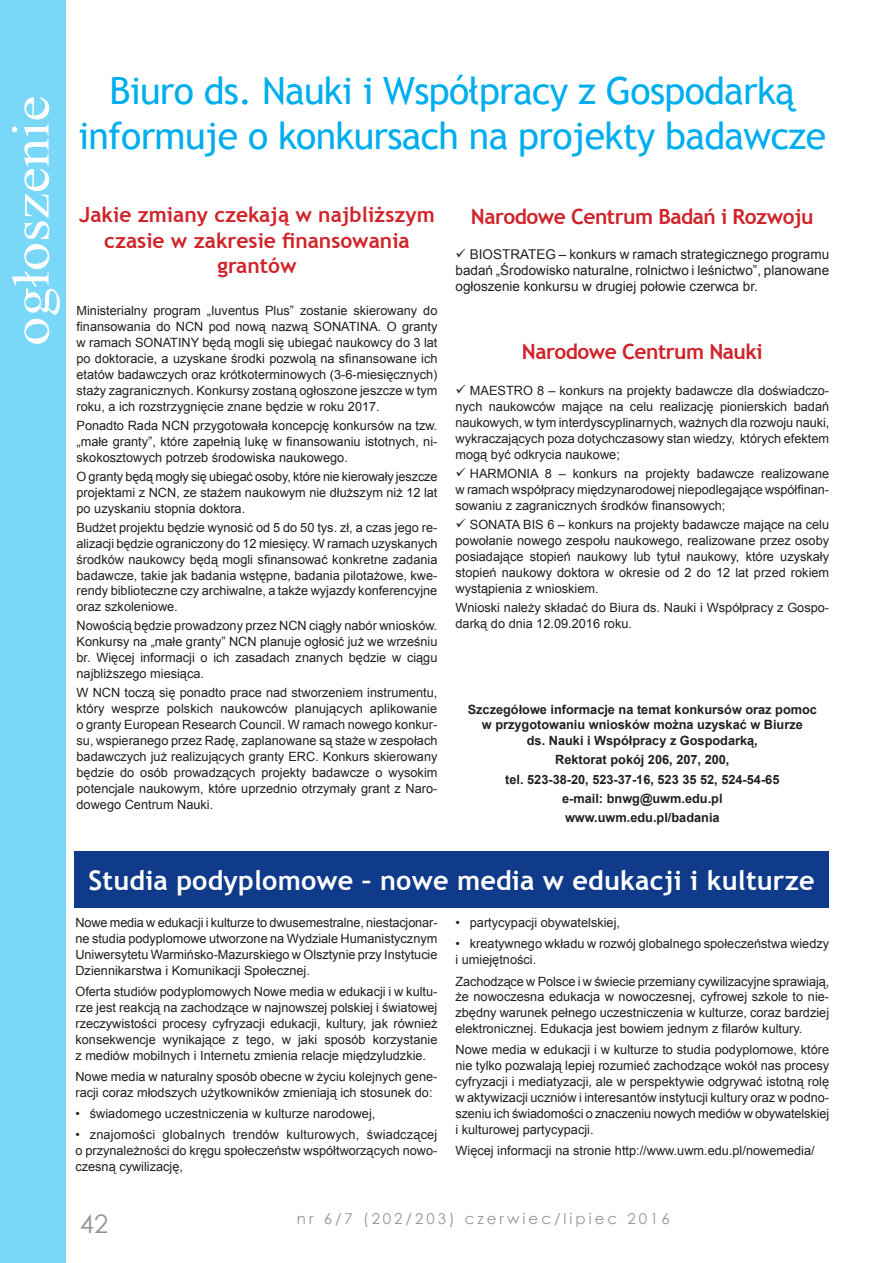
<style>
.page{position:relative;width:893px;height:1263px;background:#fff}
.page>*{position:absolute;margin:0;border:0;box-sizing:border-box;transform-origin:0 0}
.t1{font:52.65px "Times New Roman";color:#fff;scale:1.11 1}
.t2{font:37.5px/45px "Trebuchet MS";letter-spacing:-.02em;color:#00aeef;text-align:center}
.t3{font:700 27px "Trebuchet MS";letter-spacing:.005em;color:#fff}
.t4{font:25.5px "Century Gothic";color:#939598}
.t5{font:700 21px/25.2px "Trebuchet MS";color:#d1232a;text-align:center}
.t6{font:700 21px "Trebuchet MS";letter-spacing:-.025em;color:#d1232a}
.t7{font:15px "Century Gothic";letter-spacing:.2em;color:#939598}
.t8{font:13.5px/15.9px "Arial";color:#231f20;text-align:justify}
.t9{font:12.75px/15.9px "Arial";color:#231f20;text-align:justify}
.t10{font:700 12.75px/19.2px "Arial";color:#231f20;text-align:center}
</style>
<div class="page">
<div style="left:0;top:0;width:66px;height:1263px;background:#79d7f7"></div>
<div style="left:74px;top:851px;width:755px;height:57px;background:#103b8a"></div>
<h1 class="t1" style="left:-4px;top:346px;width:227px;rotate:-90deg">ogłoszenie</h1>
<h2 class="t2" style="left:78px;top:69px;width:749px">Biuro ds. Nauki i Współpracy z Gospodarką informuje o konkursach na projekty badawcze</h2>
<h3 class="t5" style="left:79px;top:202px;width:357px">Jakie zmiany czekają w najbliższym czasie w zakresie finansowania grantów</h3>
<p class="t9" style="left:77px;top:303px;width:362px">Ministerialny program „Iuventus Plus” zostanie skierowany do finansowania do NCN pod nową nazwą SONATINA. O granty w ramach SONATINY będą mogli się ubiegać naukowcy do 3 lat po doktoracie, a uzyskane środki pozwolą na sfinansowane ich etatów badawczych oraz krótkoterminowych (3-6-miesięcznych) staży zagranicznych. Konkursy zostaną ogłoszone jeszcze w tym roku, a ich rozstrzygnięcie znane będzie w roku 2017.</p>
<p class="t9" style="left:77px;top:418px;width:362px">Ponadto Rada NCN przygotowała koncepcję konkursów na tzw. „małe granty”, które zapełnią lukę w finansowaniu istotnych, ni&shy;skokosztowych potrzeb środowiska naukowego.</p>
<p class="t9" style="left:77px;top:469px;width:363px">O granty będą mogły się ubiegać osoby, które nie kierowały jeszcze projektami z NCN, ze stażem naukowym nie dłuższym niż 12 lat po uzyskaniu stopnia doktora.</p>
<p class="t9" style="left:77px;top:519px;width:362px">Budżet projektu będzie wynosić od 5 do 50 tys. zł, a czas jego re&shy;alizacji będzie ograniczony do 12 miesięcy. W ramach uzyskanych środków naukowcy będą mogli sfinansować konkretne zadania badawcze, takie jak badania wstępne, badania pilotażowe, kwe&shy;rendy biblioteczne czy archiwalne, a także wyjazdy konferencyjne oraz szkoleniowe.</p>
<p class="t9" style="left:77px;top:618px;width:362px">Nowością będzie prowadzony przez NCN ciągły nabór wniosków.<br>Konkursy na „małe granty” NCN planuje ogłosić już we wrześniu br. Więcej informacji o ich zasadach znanych będzie w ciągu najbliższego miesiąca.</p>
<p class="t9" style="left:77px;top:685px;width:362px">W NCN toczą się ponadto prace nad stworzeniem instrumentu, który wesprze polskich naukowców planujących aplikowanie o granty European Research Council. W ramach nowego konkur&shy;su, wspieranego przez Radę, zaplanowane są staże w zespołach badawczych już realizujących granty ERC. Konkurs skierowany będzie do osób prowadzących projekty badawcze o wysokim potencjale naukowym, które uprzednio otrzymały grant z Naro&shy;dowego Centrum Nauki.</p>
<h3 class="t6" style="left:471px;top:203px;width:344px">Narodowe Centrum Badań i Rozwoju</h3>
<p class="t8" style="left:455px;top:247px;width:375px">✓ BIOSTRATEG – konkurs w ramach strategicznego programu badań „Środowisko naturalne, rolnictwo i leśnictwo”, planowane ogłoszenie konkursu w drugiej połowie czerwca br.</p>
<h3 class="t6" style="left:522px;top:338px;width:242px">Narodowe Centrum Nauki</h3>
<p class="t9" style="left:455px;top:383px;width:375px">✓ MAESTRO 8 – konkurs na projekty badawcze dla doświadczo&shy;nych naukowców mające na celu realizację pionierskich badań naukowych, w tym interdyscyplinarnych, ważnych dla rozwoju nauki, wykraczających poza dotychczasowy stan wiedzy, których efektem mogą być odkrycia naukowe;</p>
<p class="t9" style="left:455px;top:466px;width:375px">✓ HARMONIA 8 – konkurs na projekty badawcze realizowane w ramach współpracy międzynarodowej niepodlegające współfinan&shy;sowaniu z zagranicznych środków finansowych;</p>
<p class="t9" style="left:455px;top:517px;width:375px">✓ SONATA BIS 6 – konkurs na projekty badawcze mające na celu powołanie nowego zespołu naukowego, realizowane przez osoby posiadające stopień naukowy lub tytuł naukowy, które uzyskały stopień naukowy doktora w okresie od 2 do 12 lat przed rokiem wystąpienia z wnioskiem.</p>
<p class="t9" style="left:455px;top:599px;width:375px">Wnioski należy składać do Biura ds. Nauki i Współpracy z Gospo&shy;darką do dnia 12.09.2016 roku.</p>
<p class="t10" style="left:468px;top:701px;width:351px;line-height:15.9px">Szczegółowe informacje na temat konkursów oraz pomoc w przygotowaniu wniosków można uzyskać w Biurze<br>ds. Nauki i Współpracy z Gospodarką,</p>
<p class="t10" style="left:505px;top:751px;width:276px">Rektorat pokój 206, 207, 200,<br>tel. 523-38-20, 523-37-16, 523 35 52, 524-54-65 e-mail: bnwg@uwm.edu.pl www.uwm.edu.pl/badania</p>
<h3 class="t3" style="left:89px;top:863px;width:727px">Studia podyplomowe – nowe media w edukacji i kulturze</h3>
<p class="t9" style="left:75px;top:915px;width:364px">Nowe media w edukacji i kulturze to dwusemestralne, niestacjonar&shy;ne studia podyplomowe utworzone na Wydziale Humanistycznym Uniwersytetu Warmińsko-Mazurskiego w Olsztynie przy Instytucie Dziennikarstwa i Komunikacji Społecznej.</p>
<p class="t9" style="left:75px;top:984px;width:364px">Oferta studiów podyplomowych Nowe media w edukacji i w kultu&shy;rze jest reakcją na zachodzące w najnowszej polskiej i światowej rzeczywistości procesy cyfryzacji edukacji, kultury, jak również konsekwencje wynikające z tego, w jaki sposób korzystanie z mediów mobilnych i Internetu zmienia relacje międzyludzkie.</p>
<p class="t9" style="left:75px;top:1069px;width:364px">Nowe media w naturalny sposób obecne w życiu kolejnych gene&shy;racji coraz młodszych użytkowników zmieniają ich stosunek do:</p>
<p class="t9" style="left:75px;top:1106px;width:301px">• świadomego uczestniczenia w kulturze narodowej,</p>
<p class="t9" style="left:75px;top:1127px;width:364px">• znajomości globalnych trendów kulturowych, świadczącej o przynależności do kręgu społeczeństw współtworzących nowo&shy;czesną cywilizację,</p>
<p class="t9" style="left:455px;top:915px;width:166px">• partycypacji obywatelskiej,</p>
<p class="t9" style="left:455px;top:936px;width:375px">• kreatywnego wkładu w rozwój globalnego społeczeństwa wiedzy i umiejętności.</p>
<p class="t9" style="left:455px;top:973px;width:375px">Zachodzące w Polsce i w świecie przemiany cywilizacyjne sprawiają, że nowoczesna edukacja w nowoczesnej, cyfrowej szkole to nie&shy;zbędny warunek pełnego uczestniczenia w kulturze, coraz bardziej elektronicznej. Edukacja jest bowiem jednym z filarów kultury.</p>
<p class="t9" style="left:455px;top:1042px;width:375px">Nowe media w edukacji i w kulturze to studia podyplomowe, które nie tylko pozwalają lepiej rozumieć zachodzące wokół nas procesy cyfryzacji i mediatyzacji, ale w perspektywie odgrywać istotną rolę w aktywizacji uczniów i interesantów instytucji kultury oraz w podno&shy;szeniu ich świadomości o znaczeniu nowych mediów w obywatelskiej i kulturowej partycypacji.</p>
<p class="t9" style="left:455px;top:1143px;width:361px">Więcej informacji na stronie http://www.uwm.edu.pl/nowemedia/</p>
<h3 class="t4" style="left:80px;top:1206px;width:30px">42</h3>
<p class="t7" style="left:297px;top:1208px;width:374px">nr 6/7 (202/203) czerwiec/lipiec 2016</p>
</div>
